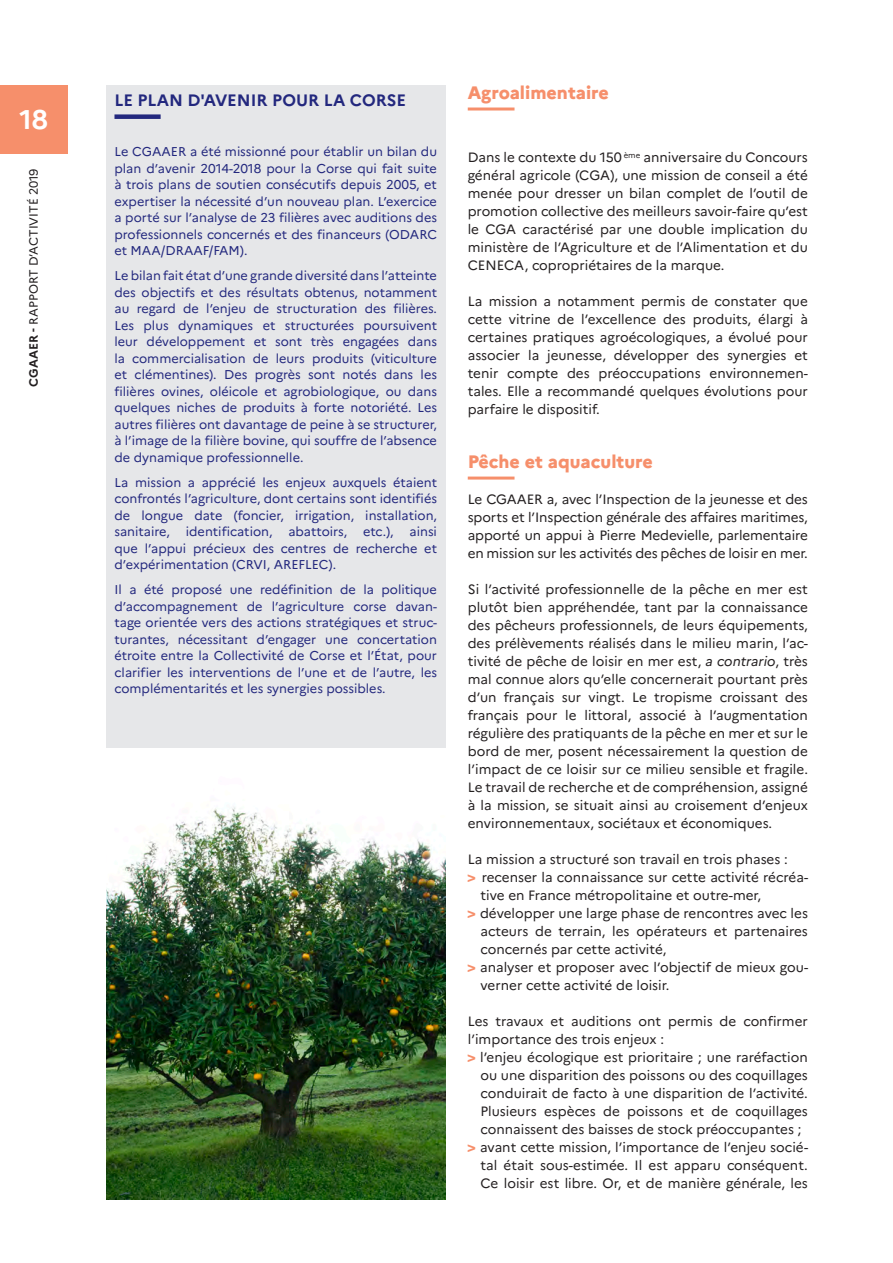
<style>
.page{position:relative;width:893px;height:1263px;background:#fff}
.page>*{position:absolute;margin:0;border:0;box-sizing:border-box;transform-origin:0 0}
.t1{font:700 27px "Marianne";color:#fff}
._03_Inter_Rose{font:800 18px "Marianne";color:#f68f6b}
.titre_encadre{font:700 16.5px "Marianne";color:#23287e}
._07_TEXTE_COURANT{font:13.5px/18px "Marianne";color:#231f20;text-align:justify}
.Encadré_-_Texte_bleu{font:12.75px/16.5px "Marianne";color:#23287e;text-align:justify}
.t2{font:12px "Marianne";color:#231f20}
.s1{font-weight:700}
.s2{font-style:italic}
</style>
<div class="page">
<div style="left:0;top:85px;width:68px;height:68px;background:#f68f6b"></div>
<hr style="left:468px;top:108px;width:46px;height:3px;background:#f68f6b">
<hr style="left:468px;top:477px;width:46px;height:3px;background:#f68f6b">
<div style="left:106px;top:85px;width:340px;height:1103px;background:#e6e7e9"></div>
<div style="left:114px;top:114px;width:47px;height:5px;background:#23287e"></div>
<img style="left:106px;top:748px;width:340px;height:451px">
<h1 class="t1" style="left:19px;top:103px;width:30px">18</h1>
<p class="t2" style="left:26px;top:387px;width:220px;rotate:-90deg"><span class="s1">CGAAER -</span> RAPPORT D’ACTIVITÉ 2019</p>
<p class="titre_encadre" style="left:114px;top:90px;width:293px">LE PLAN D'AVENIR POUR LA CORSE</p>
<p class="Encadré_-_Texte_bleu" style="left:114px;top:144px;width:324px">Le CGAAER a été missionné pour établir un bilan du plan d’avenir 2014-2018 pour la Corse qui fait suite à trois plans de soutien consécutifs depuis 2005, et expertiser la nécessité d’un nouveau plan. L’exercice a porté sur l’analyse de 23 filières avec auditions des professionnels concernés et des financeurs (ODARC et MAA/DRAAF/FAM).</p>
<p class="Encadré_-_Texte_bleu" style="left:114px;top:268px;width:324px">Le bilan fait état d’une grande diversité dans l’atteinte des objectifs et des résultats obtenus, notamment au regard de l’enjeu de structuration des filières.<br>Les plus dynamiques et structurées poursuivent leur développement et sont très engagées dans la commercialisation de leurs produits (viticulture et clémentines). Des progrès sont notés dans les filières ovines, oléicole et agrobiologique, ou dans quelques niches de produits à forte notoriété. Les autres filières ont davantage de peine à se structurer, à l’image de la filière bovine, qui souffre de l’absence de dynamique professionnelle.</p>
<p class="Encadré_-_Texte_bleu" style="left:114px;top:474px;width:324px">La mission a apprécié les enjeux auxquels étaient confrontés l’agriculture, dont certains sont identifiés de longue date (foncier, irrigation, installation, sanitaire, identification, abattoirs, etc.), ainsi que l’appui précieux des centres de recherche et d’expérimentation (CRVI, AREFLEC).</p>
<p class="Encadré_-_Texte_bleu" style="left:114px;top:582px;width:324px">Il a été proposé une redéfinition de la politique d’accompagnement de l’agriculture corse davan&shy;tage orientée vers des actions stratégiques et struc&shy;turantes, nécessitant d’engager une concertation étroite entre la Collectivité de Corse et l’État, pour clarifier les interventions de l’une et de l’autre, les complémentarités et les synergies possibles.</p>
<p class="_03_Inter_Rose" style="left:468px;top:82px;width:143px">Agroalimentaire</p>
<p class="_07_TEXTE_COURANT" style="left:468px;top:148px;width:342px">Dans le contexte du 150 <sup>ème</sup> anniversaire du Concours général agricole (CGA), une mission de conseil a été menée pour dresser un bilan complet de l’outil de promotion collective des meilleurs savoir-faire qu’est le CGA caractérisé par une double implication du ministère de l’Agriculture et de l’Alimentation et du CENECA, copropriétaires de la marque.</p>
<p class="_07_TEXTE_COURANT" style="left:468px;top:292px;width:342px">La mission a notamment permis de constater que cette vitrine de l’excellence des produits, élargi à certaines pratiques agroécologiques, a évolué pour associer la jeunesse, développer des synergies et tenir compte des préoccupations environnemen&shy;tales. Elle a recommandé quelques évolutions pour parfaire le dispositif.</p>
<p class="_03_Inter_Rose" style="left:468px;top:451px;width:187px">Pêche et aquaculture</p>
<p class="_07_TEXTE_COURANT" style="left:468px;top:490px;width:342px">Le CGAAER a, avec l’Inspection de la jeunesse et des sports et l’Inspection générale des affaires maritimes, apporté un appui à Pierre Medevielle, parlementaire en mission sur les activités des pêches de loisir en mer.</p>
<p class="_07_TEXTE_COURANT" style="left:468px;top:580px;width:342px">Si l’activité professionnelle de la pêche en mer est plutôt bien appréhendée, tant par la connaissance des pêcheurs professionnels, de leurs équipements, des prélèvements réalisés dans le milieu marin, l’ac&shy;tivité de pêche de loisir en mer est, <span class="s2">a contrario</span>, très mal connue alors qu’elle concernerait pourtant près d’un français sur vingt. Le tropisme croissant des français pour le littoral, associé à l’augmentation régulière des pratiquants de la pêche en mer et sur le bord de mer, posent nécessairement la question de l’impact de ce loisir sur ce milieu sensible et fragile.<br>Le travail de recherche et de compréhension, assigné à la mission, se situait ainsi au croisement d’enjeux environnementaux, sociétaux et économiques.</p>
<p class="_07_TEXTE_COURANT" style="left:468px;top:850px;width:321px">La mission a structuré son travail en trois phases :</p>
<p class="_07_TEXTE_COURANT" style="left:480px;top:868px;width:329px">recenser la connaissance sur cette activité récréa&shy;tive en France métropolitaine et outre-mer,</p>
<p class="_07_TEXTE_COURANT" style="left:480px;top:904px;width:329px">développer une large phase de rencontres avec les acteurs de terrain, les opérateurs et partenaires concernés par cette activité,</p>
<p class="_07_TEXTE_COURANT" style="left:480px;top:958px;width:330px">analyser et proposer avec l’objectif de mieux gou&shy;verner cette activité de loisir.</p>
<p class="_07_TEXTE_COURANT" style="left:468px;top:1012px;width:342px">Les travaux et auditions ont permis de confirmer l’importance des trois enjeux :</p>
<p class="_07_TEXTE_COURANT" style="left:480px;top:1048px;width:329px">l’enjeu écologique est prioritaire ; une raréfaction ou une disparition des poissons ou des coquillages conduirait de facto à une disparition de l’activité.<br>Plusieurs espèces de poissons et de coquillages connaissent des baisses de stock préoccupantes ;</p>
<p class="_07_TEXTE_COURANT" style="left:480px;top:1138px;width:330px">avant cette mission, l’importance de l’enjeu socié&shy;tal était sous-estimée. Il est apparu conséquent.<br>Ce loisir est libre. Or, et de manière générale, les</p>
</div>
